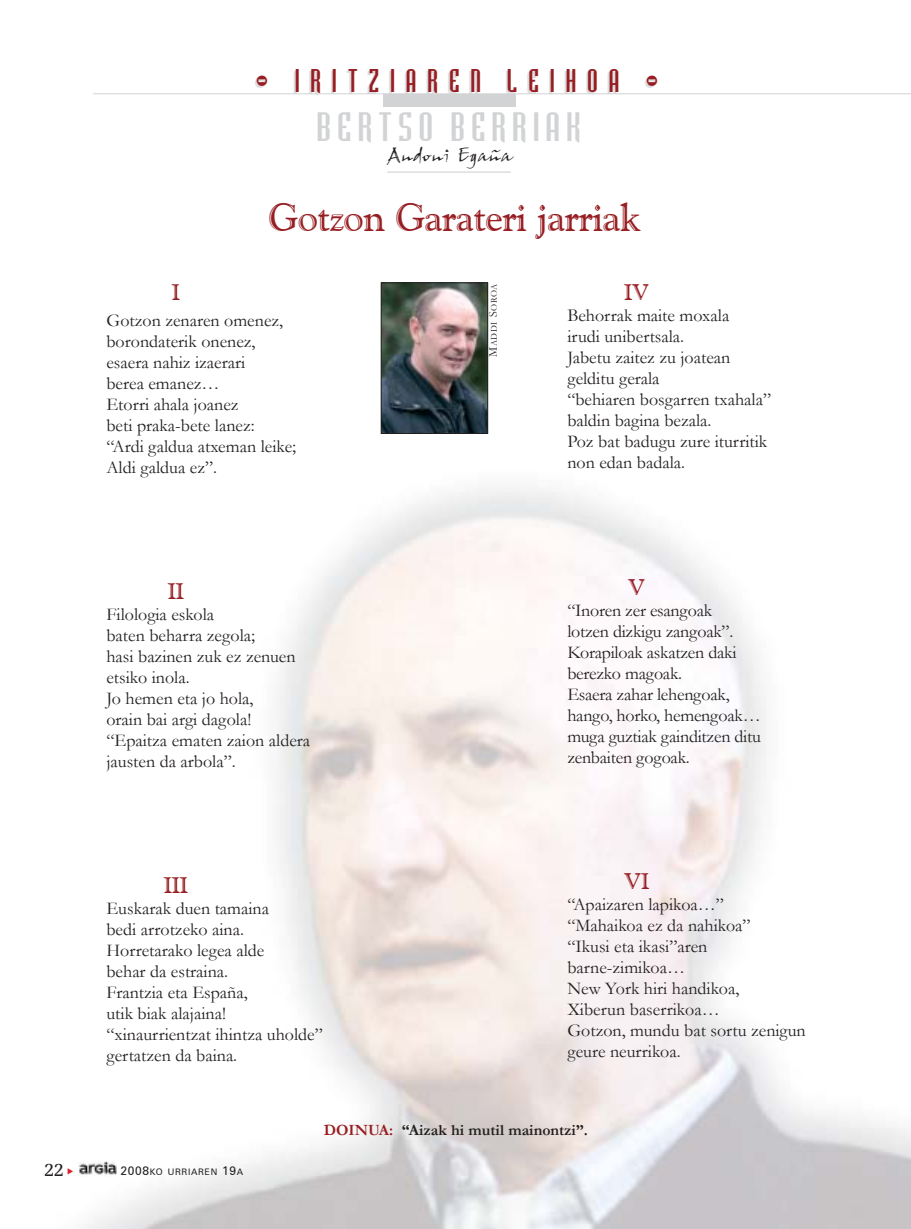
<style>
.page{position:relative;width:911px;height:1229px;background:#fff}
.page>*{position:absolute;margin:0;border:0;box-sizing:border-box;transform-origin:0 0}
.t1{font:39px "Goudy Handtooled BT";letter-spacing:-.015em;color:#971e22}
.t2{font:37.5px "Bodiac";letter-spacing:.145em;color:#d1d3d5;scale:1.1 1}
.t3{font:30px "Bodiac";letter-spacing:.365em;color:#971e22}
.t4{font:22.5px "Goudy Handtooled BT";color:#971e22}
.t5{font:19.5px "John Handy LET";color:#231f1f;scale:1.05 1}
.t6{font:19.5px "Memoir";color:#231f1f}
.t7{font:18px/21px "Garamond";color:#231f1f}
.t8{font:700 15.75px "Garamond";color:#231f1f}
.t9{font:9px "Zurich BT";letter-spacing:.075em;color:#231f1f}
.t10{font:9px "Garamond";letter-spacing:.06em;color:#231f1f}
.s1{font-size:12px}
.s2{color:#971e22}
</style>
<div class="page">
<hr style="left:387px;top:171px;width:124px;height:2px;background:#dcdddf">
<div style="left:383px;top:94px;width:132px;height:12px;background:#d1d3d5"></div>
<img style="left:383px;top:284px;width:103px;height:148px">
<div style="left:381px;top:282px;width:107px;height:152px;border:1px solid #231f1f"></div>
<hr style="left:93px;top:93px;width:817px;height:1px;background:#d1d3d5">
<img style="left:78px;top:1161px;width:38px;height:15px">
<h3 class="t3" style="left:255px;top:69px;width:405px">- IRITZIAREN LEIHOA -</h3>
<h2 class="t2" style="left:317px;top:112px;width:241px">BERTSO BERRIAK</h2>
<p class="t5" style="left:387px;top:147px;width:120px">Andoni EgaÒa</p>
<h1 class="t1" style="left:268px;top:194px;width:374px">Gotzon Garateri jarriak</h1>
<p class="t4" style="left:172px;top:279px;width:9px">I</p>
<p class="t7" style="left:106px;top:310px;width:191px">Gotzon zenaren omenez, borondaterik onenez, esaera nahiz izaerari<br>berea emanezÖ<br>Etorri ahala joanez<br>beti praka-bete lanez: ìArdi galdua atxeman leike;<br>Aldi galdua ezî.</p>
<p class="t4" style="left:168px;top:577px;width:17px">II</p>
<p class="t7" style="left:106px;top:604px;width:205px">Filologia eskola<br>baten beharra zegola;<br>hasi bazinen zuk ez zenuen etsiko inola.<br>Jo hemen eta jo hola,<br>orain bai argi dagola! ìEpaitza ematen zaion aldera jausten da arbolaî.</p>
<p class="t4" style="left:164px;top:871px;width:25px">III</p>
<p class="t7" style="left:106px;top:898px;width:218px">Euskarak duen tamaina<br>bedi arrotzeko aina.<br>Horretarako legea alde<br>behar da estraina.<br>Frantzia eta EspaÒa,<br>utik biak alajaina! ìxinaurrientzat ihintza uholdeî gertatzen da baina.</p>
<p class="t10" style="left:489px;top:357px;width:74px;rotate:-90deg"><span class="s1">M</span>ADDI <span class="s1">S</span>OROA</p>
<p class="t4" style="left:624px;top:279px;width:27px">IV</p>
<p class="t7" style="left:567px;top:305px;width:205px">Behorrak maite moxala<br>irudi unibertsala.<br>Jabetu zaitez zu joatean gelditu gerala<br>ìbehiaren bosgarren txahalaî baldin bagina bezala.<br>Poz bat badugu zure iturritik non edan badala.</p>
<p class="t4" style="left:628px;top:573px;width:19px">V</p>
<p class="t7" style="left:567px;top:599px;width:195px">ìInoren zer esangoak<br>lotzen dizkigu zangoakî.<br>Korapiloak askatzen daki berezko magoak.<br>Esaera zahar lehengoak, hango, horko, hemengoakÖ muga guztiak gainditzen ditu zenbaiten gogoak.</p>
<p class="t4" style="left:624px;top:867px;width:27px">VI</p>
<p class="t7" style="left:567px;top:893px;width:240px">ìApaizaren lapikoaÖî<br>ìMahaikoa ez da nahikoaî<br>ìIkusi eta ikasiîaren barne-zimikoaÖ<br>New York hiri handikoa,<br>Xiberun baserrikoaÖ<br>Gotzon, mundu bat sortu zenigun geure neurrikoa.</p>
<p class="t6" style="left:44px;top:1158px;width:22px">22</p>
<p class="t9" style="left:121px;top:1166px;width:124px"><span class="s1">2008</span>KO URRIAREN <span class="s1">19</span>A</p>
<p class="t8" style="left:324px;top:1121px;width:266px"><span class="s2">DOINUA:</span> ìAizak hi mutil mainontziî.</p>
</div>
